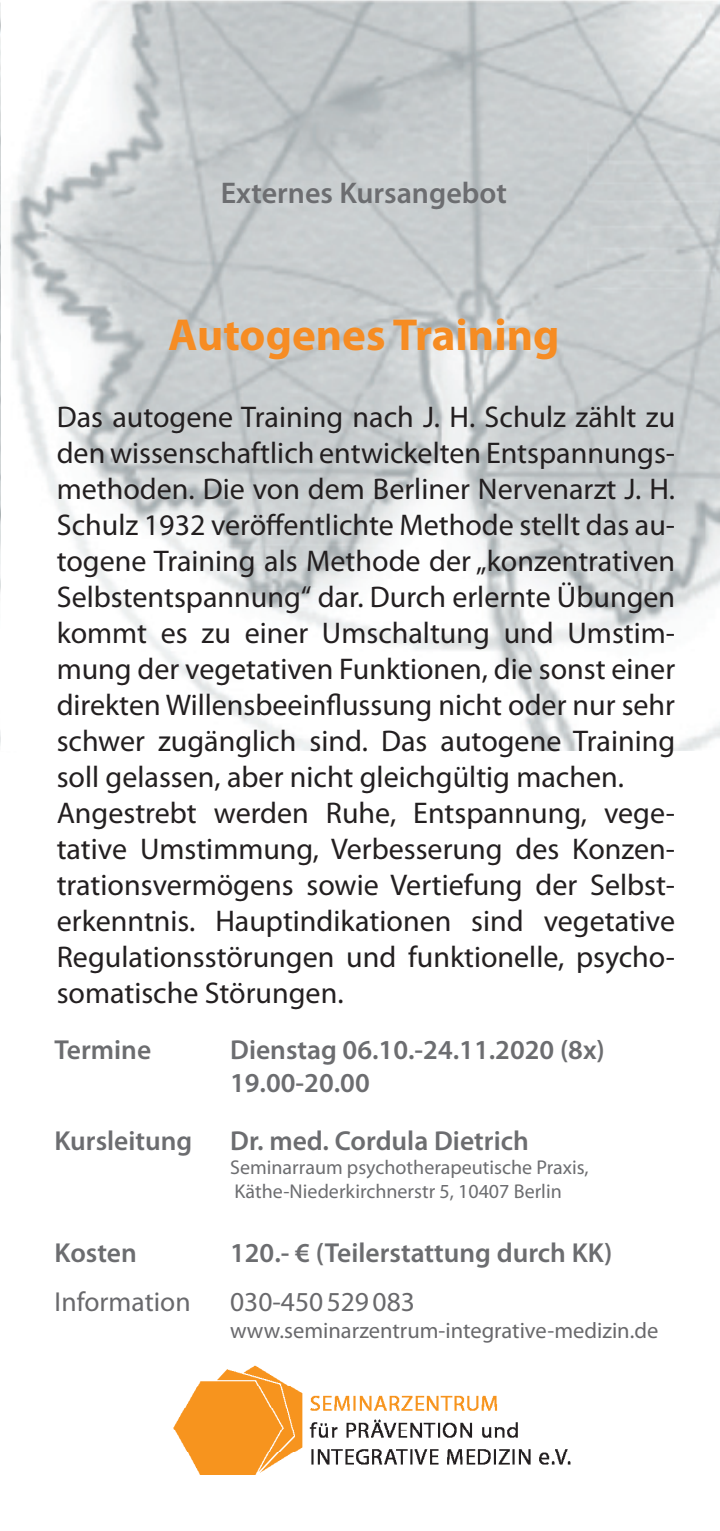
<style>
.page{position:relative;width:720px;height:1531px;background:#fff}
.page>*{position:absolute;margin:0;border:0;box-sizing:border-box;transform-origin:0 0}
.Headline{font:700 45px "Myriad Pro";color:#f68c23}
.t1{font:30px/36px "Myriad Pro";color:#231f20;text-align:justify}
.t2{font:600 30px "Myriad Pro";color:#6c6d70}
.Subheadline{font:600 27.5px "Myriad Pro";color:#6c6d70}
.Subheadline2{font:600 27.5px "Myriad Pro";color:#6c6d70}
.t3{font:27.5px "Myriad Pro";color:#69696c}
.t4{font:22.5px "Myriad Pro";color:#69696c}
.Subheadline-2{font:20px/24px "Myriad Pro";color:#6c6d70}
</style>
<div class="page">
<img style="left:10px;top:0;width:709px;height:750px">
<img style="left:173px;top:1365px;width:398px;height:110px">
<p class="t2" style="left:221px;top:174px;width:287px">Externes Kursangebot</p>
<p class="Headline" style="left:168px;top:306px;width:392px">Autogenes Training</p>
<p class="t1" style="left:57px;top:398px;width:619px">Das autogene Training nach J. H. Schulz zählt zu den wissenschaftlich entwickelten Entspannungs&shy;methoden. Die von dem Berliner Nervenarzt J. H.<br>Schulz 1932 veröffentlichte Methode stellt das au&shy;togene Training als Methode der „konzentrativen Selbstentspannung“ dar. Durch erlernte Übungen kommt es zu einer Umschaltung und Umstim&shy;mung der vegetativen Funktionen, die sonst einer direkten Willensbeeinflussung nicht oder nur sehr schwer zugänglich sind. Das autogene Training soll gelassen, aber nicht gleichgültig machen.</p>
<p class="t1" style="left:57px;top:794px;width:619px">Angestrebt werden Ruhe, Entspannung, vege&shy;tative Umstimmung, Verbesserung des Konzen&shy;trationsvermögens sowie Vertiefung der Selbst&shy;erkenntnis. Hauptindikationen sind vegetative Regulationsstörungen und funktionelle, psycho&shy;somatische Störungen.</p>
<p class="Subheadline2" style="left:55px;top:1032px;width:98px">Termine</p>
<p class="Subheadline2" style="left:230px;top:1032px;width:376px">Dienstag 06.10.-24.11.2020 (8x)</p>
<p class="Subheadline2" style="left:230px;top:1065px;width:141px">19.00-20.00</p>
<p class="Subheadline" style="left:55px;top:1123px;width:139px">Kursleitung</p>
<p class="Subheadline" style="left:230px;top:1123px;width:300px">Dr. med. Cordula Dietrich</p>
<p class="Subheadline-2" style="left:230px;top:1155px;width:360px">Seminarraum psychotherapeutische Praxis,<br>Käthe-Niederkirchnerstr 5, 10407 Berlin</p>
<p class="Subheadline" style="left:55px;top:1235px;width:84px">Kosten</p>
<p class="Subheadline" style="left:230px;top:1235px;width:383px">120.- € (Teilerstattung durch KK)</p>
<p class="t3" style="left:55px;top:1285px;width:137px">Information</p>
<p class="t3" style="left:230px;top:1285px;width:186px">030-450529083</p>
<p class="t4" style="left:230px;top:1317px;width:429px">www.seminarzentrum-integrative-medizin.de</p>
</div>
